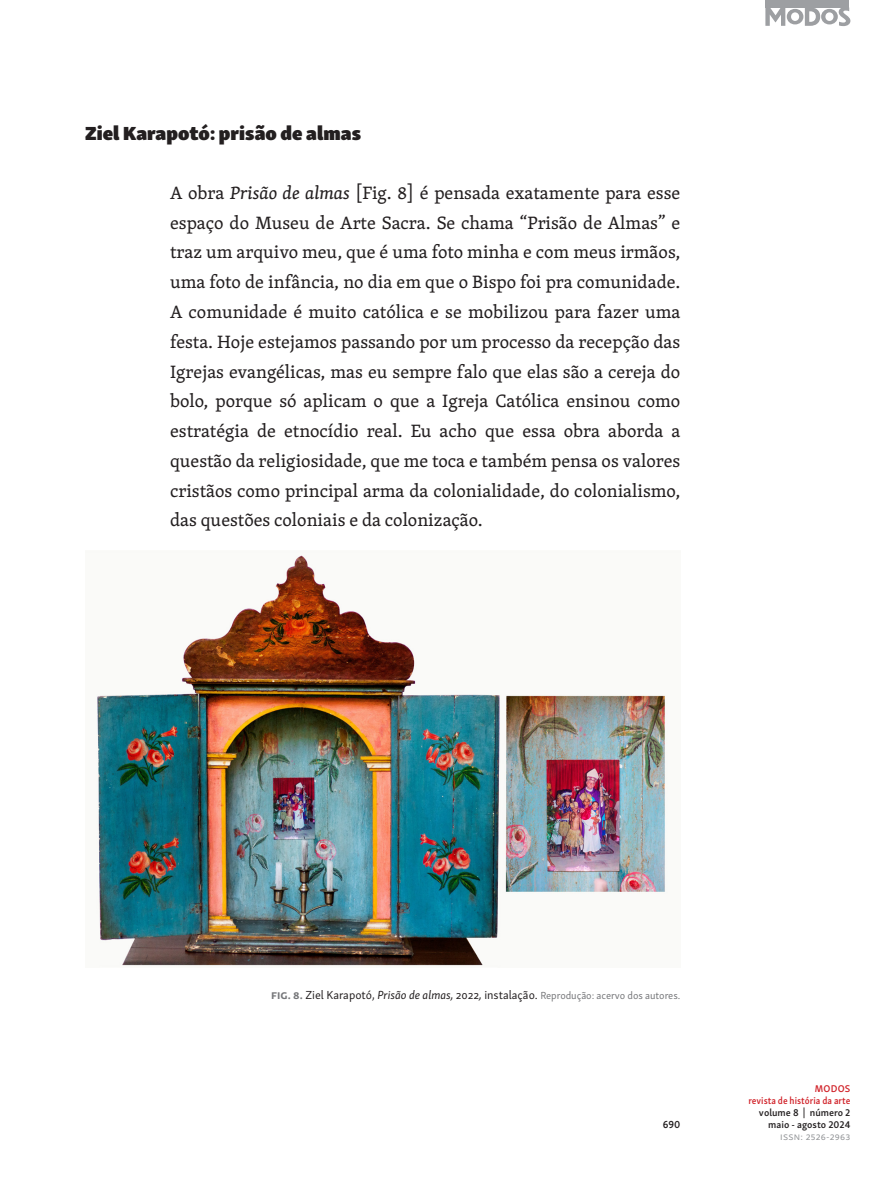
<style>
.page{position:relative;width:893px;height:1191px;background:#fff}
.page>*{position:absolute;margin:0;border:0;box-sizing:border-box;transform-origin:0 0}
.Intertítulos{font:19.5px "Skolar Sans Latn Bl";letter-spacing:.005em;color:#231f20}
.Paragrafo-Principal_sem-recuo{font:18.3px/29.7px "Skolar Latin";color:#231f20;text-align:justify}
.Figura-Legendas{font:12px "Skolar Sans Latn";color:#231f20}
.t1{font:600 10.5px "Skolar Sans Latn";color:#231f20}
.t2{font:600 10.05px/12px "Skolar Sans Latn";color:#231f20;text-align:right}
.t3{font:600 10.05px "Skolar Sans Latn Cn";color:#d1232a}
.t4{font:10.05px "Skolar Sans Latn";letter-spacing:.025em;color:#939598}
.t5{font:600 10.05px "Skolar Sans Latn";letter-spacing:.025em;color:#d1232a}
.s1{font-style:italic}
.s2{font-weight:700;color:#757679}
.s3{font-size:10.5px;color:#757679}
</style>
<div class="page">
<div style="left:765px;top:0;width:84px;height:8px;background:#9d9fa2"></div>
<svg style="left:765px;top:7px;width:85px;height:19px"></svg>
<img style="left:96px;top:555px;width:571px;height:411px">
<p class="Intertítulos" style="left:85px;top:116px;width:278px">Ziel Karapotó: prisão de almas</p>
<p class="Paragrafo-Principal_sem-recuo" style="left:170px;top:177px;width:512px">A obra <span class="s1">Prisão de almas</span> [Fig. 8] é pensada exatamente para esse espaço do Museu de Arte Sacra. Se chama “Prisão de Almas” e traz um arquivo meu, que é uma foto minha e com meus irmãos, uma foto de infância, no dia em que o Bispo foi pra comunidade.<br>A comunidade é muito católica e se mobilizou para fazer uma festa. Hoje estejamos passando por um processo da recepção das Igrejas evangélicas, mas eu sempre falo que elas são a cereja do bolo, porque só aplicam o que a Igreja Católica ensinou como estratégia de etnocídio real. Eu acho que essa obra aborda a questão da religiosidade, que me toca e também pensa os valores cristãos como principal arma da colonialidade, do colonialismo, das questões coloniais e da colonização.</p>
<p class="Figura-Legendas" style="left:271px;top:986px;width:411px"><span class="s2">Fig. 8.</span> Ziel Karapotó, <span class="s1">Prisão de almas,</span> 2022<span class="s1">,</span> instalação. <span class="s3">Reprodução: acervo dos autores.</span></p>
<p class="t1" style="left:663px;top:1116px;width:19px">690</p>
<p class="t5" style="left:815px;top:1081px;width:37px">MODOS</p>
<p class="t3" style="left:748px;top:1093px;width:103px">revista de história da arte</p>
<p class="t2" style="left:759px;top:1106px;width:93px">volume 8 | número 2 maio - agosto 2024</p>
<p class="t4" style="left:780px;top:1129px;width:72px">ISSN: 2526-2963</p>
</div>
